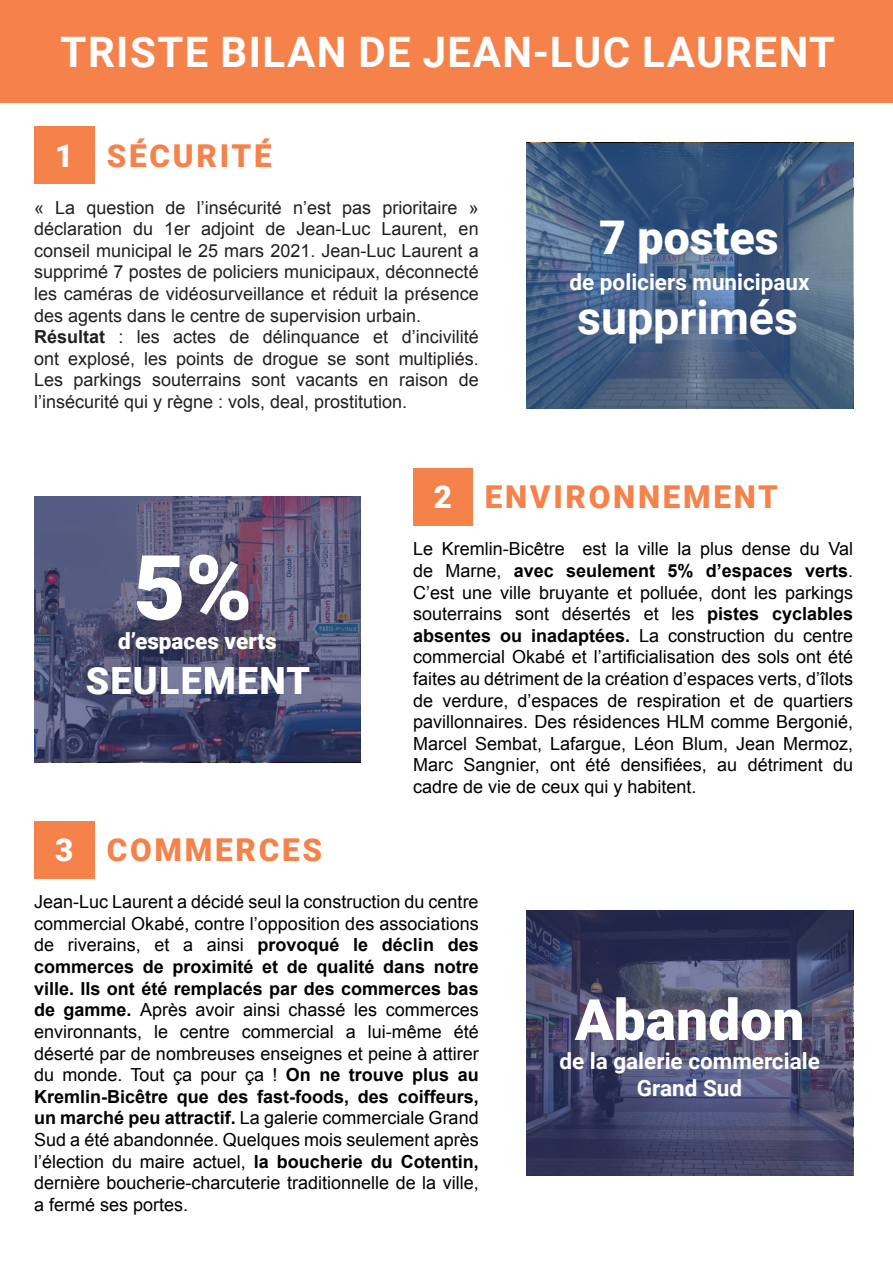
<style>
.page{position:relative;width:893px;height:1263px;background:#fff}
.page>*{position:absolute;margin:0;border:0;box-sizing:border-box;transform-origin:0 0}
.t1{font:900 90px "Roboto";color:#fff}
.t2{font:900 57px "Roboto";color:#fff}
.t3{font:700 46.5px "Roboto";color:#fff}
.t4{font:900 46.5px "Roboto";color:#fff}
.t5{font:700 42px "Roboto";letter-spacing:.035em;color:#fff}
.t6{font:900 37.5px "Roboto";letter-spacing:.035em;color:#fff}
.t7{font:900 31.5px "Roboto";letter-spacing:.085em;color:#f5824a}
.t8{font:900 31.5px "Roboto";color:#fff}
.t9{font:700 22.5px "Roboto";color:#fff}
.t10{font:900 22.5px "Roboto";color:#fff}
.t11{font:18px/21.6px "Arial";color:#000;text-align:justify}
.t12{font:18px/21.6px "Arial";color:#231f20;text-align:justify}
.s1{font-weight:700}
</style>
<div class="page">
<div style="left:0;top:0;width:893px;height:102px;background:#f5824a"></div>
<div style="left:34px;top:126px;width:60px;height:58px;background:#f5824a"></div>
<div style="left:34px;top:821px;width:60px;height:57px;background:#f5824a"></div>
<div style="left:413px;top:468px;width:59px;height:57px;background:#f5824a"></div>
<svg style="left:526px;top:143px;width:327px;height:265px;background:#445f83"></svg>
<svg style="left:526px;top:910px;width:327px;height:265px;background:#444769"></svg>
<svg style="left:34px;top:497px;width:327px;height:265px;background:#505174"></svg>
<p class="t5" style="left:61px;top:22px;width:776px">TRISTE BILAN DE JEAN-LUC LAURENT</p>
<p class="t8" style="left:55px;top:133px;width:20px">1</p>
<p class="t7" style="left:107px;top:133px;width:166px">SÉCURITÉ</p>
<p class="t12" style="left:34px;top:197px;width:446px">« La question de l’insécurité n’est pas prioritaire » déclaration du 1er adjoint de Jean-Luc Laurent, en conseil municipal le 25 mars 2021. Jean-Luc Laurent a supprimé 7 postes de policiers municipaux, déconnecté les caméras de vidéosurveillance et réduit la présence des agents dans le centre de supervision urbain.</p>
<p class="t12" style="left:34px;top:326px;width:446px"><span class="s1">Résultat</span> : les actes de délinquance et d’incivilité ont explosé, les points de drogue se sont multipliés.<br>Les parkings souterrains sont vacants en raison de l’insécurité qui y règne : vols, deal, prostitution.</p>
<p class="t4" style="left:599px;top:205px;width:181px">7 postes</p>
<p class="t9" style="left:569px;top:267px;width:242px">de policiers municipaux</p>
<p class="t3" style="left:577px;top:285px;width:222px">supprimés</p>
<p class="t8" style="left:434px;top:475px;width:20px">2</p>
<p class="t7" style="left:485px;top:475px;width:295px">ENVIRONNEMENT</p>
<p class="t1" style="left:133px;top:524px;width:120px">5%</p>
<p class="t10" style="left:118px;top:626px;width:160px">d’espaces verts</p>
<p class="t6" style="left:86px;top:655px;width:226px">SEULEMENT</p>
<p class="t8" style="left:55px;top:828px;width:20px">3</p>
<p class="t7" style="left:107px;top:828px;width:217px">COMMERCES</p>
<p class="t11" style="left:413px;top:538px;width:441px">Le Kremlin-Bicêtre est la ville la plus dense du Val de Marne, <span class="s1">avec seulement 5% d’espaces verts</span>.<br>C’est une ville bruyante et polluée, dont les parkings souterrains sont désertés et les <span class="s1">pistes cyclables absentes ou inadaptées.</span> La construction du centre commercial Okabé et l’artificialisation des sols ont été faites au détriment de la création d’espaces verts, d’îlots de verdure, d’espaces de respiration et de quartiers pavillonnaires. Des résidences HLM comme Bergonié, Marcel Sembat, Lafargue, Léon Blum, Jean Mermoz, Marc Sangnier, ont été densifiées, au détriment du cadre de vie de ceux qui y habitent.</p>
<p class="t11" style="left:34px;top:891px;width:446px">Jean-Luc Laurent a décidé seul la construction du centre commercial Okabé, contre l’opposition des associations de riverains, et a ainsi <span class="s1">provoqué le déclin des commerces de proximité et de qualité dans notre ville. Ils ont été remplacés par des commerces bas de gamme.</span> Après avoir ainsi chassé les commerces environnants, le centre commercial a lui-même été déserté par de nombreuses enseignes et peine à attirer du monde. Tout ça pour ça ! <span class="s1">On ne trouve plus au Kremlin-Bicêtre que des fast-foods, des coiffeurs, un marché peu attractif.</span> La galerie commerciale Grand Sud a été abandonnée. Quelques mois seulement après l’élection du maire actuel, <span class="s1">la boucherie du Cotentin, </span>dernière boucherie-charcuterie traditionnelle de la ville, a fermé ses portes.</p>
<p class="t2" style="left:575px;top:980px;width:231px">Abandon</p>
<p class="t9" style="left:559px;top:1045px;width:262px">de la galerie commerciale</p>
<p class="t9" style="left:637px;top:1072px;width:107px">Grand Sud</p>
</div>
